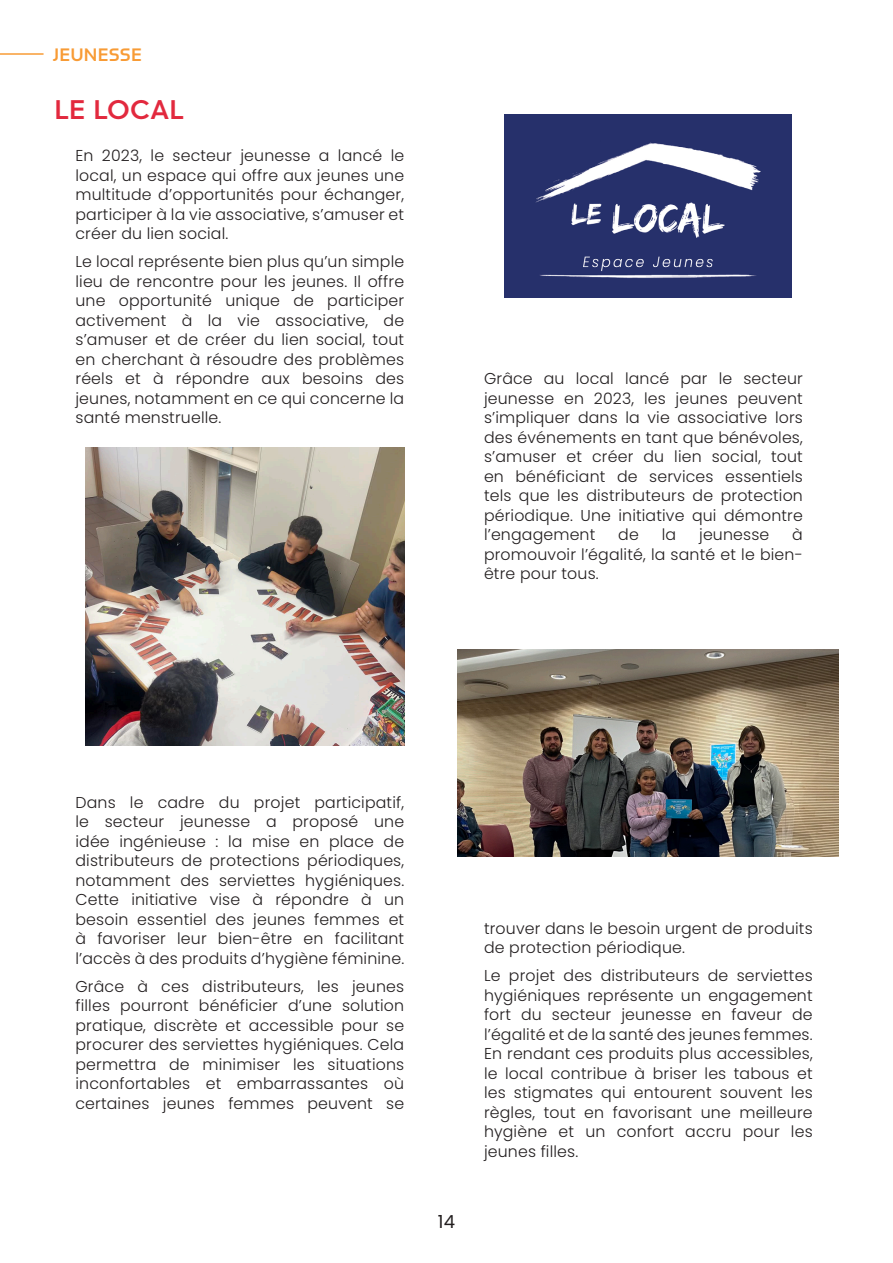
<style>
.page{position:relative;width:893px;height:1263px;background:#fff}
.page>*{position:absolute;margin:0;border:0;box-sizing:border-box;transform-origin:0 0}
.t1{font:31.5px "Nineteenth";letter-spacing:.01em;color:#e2293e}
.t2{font:21px "Nineteenth";letter-spacing:.01em;color:#f89b35}
.t3{font:18px "Poppins";color:#231f20}
.t4{font:300 15.75px/19.5px "Poppins";letter-spacing:.01em;color:#231f20;text-align:justify}
</style>
<div class="page">
<hr style="left:0;top:53px;width:44px;height:2px;background:#f89b35">
<img style="left:504px;top:115px;width:288px;height:183px">
<img style="left:85px;top:448px;width:319px;height:297px">
<img style="left:457px;top:650px;width:381px;height:207px">
<p class="t2" style="left:53px;top:43px;width:90px">JEUNESSE</p>
<p class="t1" style="left:54px;top:91px;width:131px">LE LOCAL</p>
<p class="t4" style="left:75px;top:146px;width:330px">En 2023, le secteur jeunesse a lancé le local, un espace qui offre aux jeunes une multitude d’opportunités pour échanger, participer à la vie associative, s’amuser et créer du lien social.</p>
<p class="t4" style="left:75px;top:252px;width:330px">Le local représente bien plus qu’un simple lieu de rencontre pour les jeunes. Il offre une opportunité unique de participer activement à la vie associative, de s’amuser et de créer du lien social, tout en cherchant à résoudre des problèmes réels et à répondre aux besoins des jeunes, notamment en ce qui concerne la santé menstruelle.</p>
<p class="t4" style="left:484px;top:369px;width:320px">Grâce au local lancé par le secteur jeunesse en 2023, les jeunes peuvent s’impliquer dans la vie associative lors des événements en tant que bénévoles, s’amuser et créer du lien social, tout en bénéficiant de services essentiels tels que les distributeurs de protection périodique. Une initiative qui démontre l’engagement</p>
<p class="t4" style="left:484px;top:525px;width:320px;text-indent:308px">à promouvoir l’égalité, la santé et le bien&shy;être pour tous.</p>
<p class="t4" style="left:618px;top:525px;width:22px">de</p>
<p class="t4" style="left:662px;top:525px;width:16px">la</p>
<p class="t4" style="left:699px;top:525px;width:72px">jeunesse</p>
<p class="t4" style="left:75px;top:792px;width:330px">Dans le cadre du projet participatif, le secteur jeunesse a proposé une idée ingénieuse : la mise en place de distributeurs de protections périodiques, notamment des serviettes hygiéniques.<br>Cette initiative vise à répondre à un besoin essentiel des jeunes femmes et à favoriser leur bien-être en facilitant l’accès à des produits d’hygiène féminine.</p>
<p class="t4" style="left:75px;top:976px;width:330px">Grâce à ces distributeurs, les jeunes filles pourront bénéficier d’une solution pratique, discrète et accessible pour se procurer des serviettes hygiéniques. Cela permettra de minimiser les situations inconfortables et embarrassantes où certaines jeunes femmes peuvent se</p>
<p class="t3" style="left:438px;top:1211px;width:19px">14</p>
<p class="t4" style="left:484px;top:919px;width:330px">trouver dans le besoin urgent de produits de protection périodique.</p>
<p class="t4" style="left:484px;top:966px;width:330px">Le projet des distributeurs de serviettes hygiéniques représente un engagement fort du secteur jeunesse en faveur de l’égalité et de la santé des jeunes femmes.<br>En rendant ces produits plus accessibles, le local contribue à briser les tabous et les stigmates qui entourent souvent les règles, tout en favorisant une meilleure hygiène et un confort accru pour les jeunes filles.</p>
</div>
